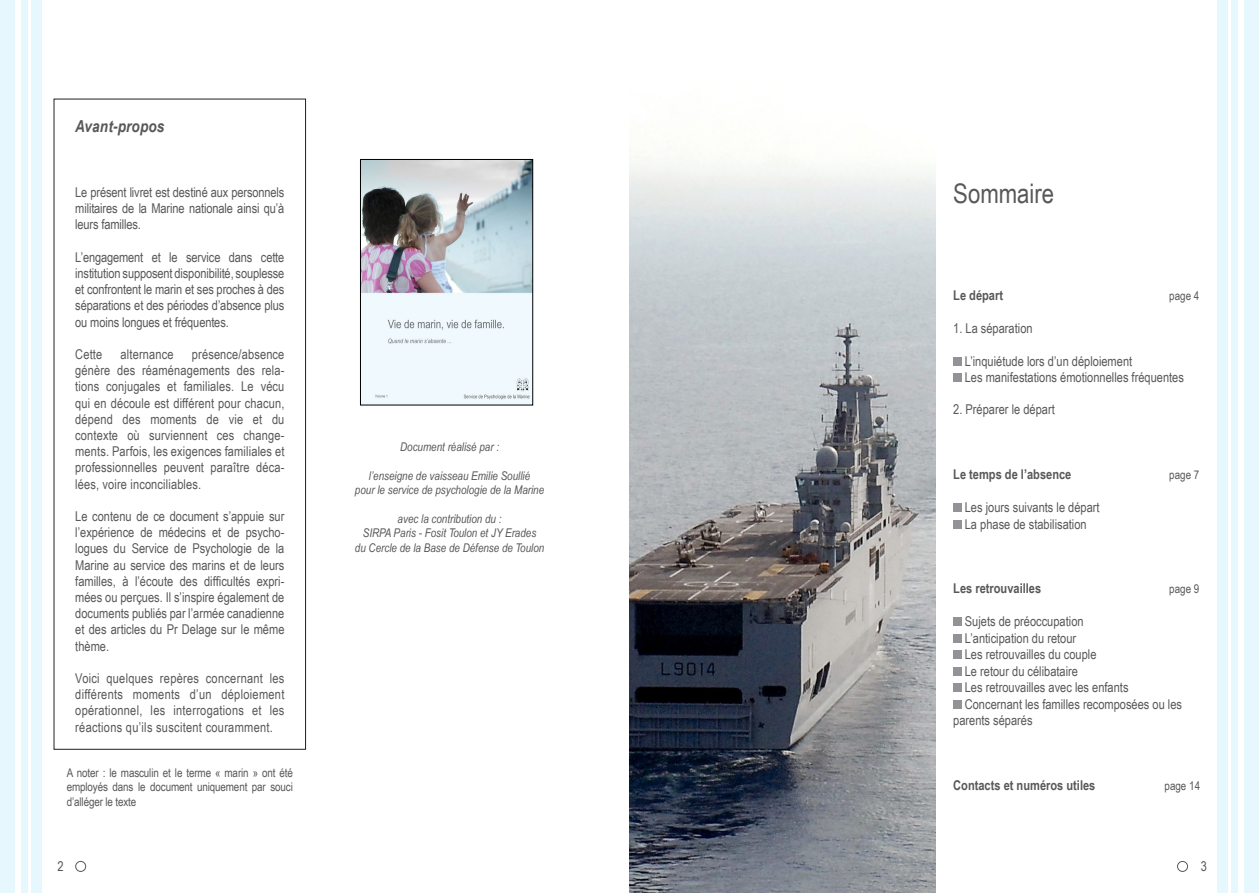
<style>
.page{position:relative;width:1259px;height:893px;background:#fff}
.page>*{position:absolute;margin:0;border:0;box-sizing:border-box;transform-origin:0 0}
.t1{font:27px "Arial Narrow";color:#57585a}
.t2{font:italic 700 16.5px "Arial Narrow";letter-spacing:.01em;color:#57585a}
.t3{font:13.5px/16.2px "Arial Narrow";color:#57585a;text-align:justify}
.t4{font:700 13.5px "Arial Narrow";color:#57585a}
.t5{font:italic 12px "Arial Narrow";color:#57585a}
.t6{font:12px/14.4px "Arial Narrow";letter-spacing:-.01em;color:#57585a;text-align:justify}
</style>
<div class="page">
<div style="left:1244px;top:0;width:15px;height:893px;background:#e6f7fd"></div>
<div style="left:1230px;top:0;width:7px;height:893px;background:#e6f7fd"></div>
<div style="left:1217px;top:0;width:10px;height:893px;background:#e6f7fd"></div>
<div style="left:75px;top:861px;width:11px;height:11px;border:1px solid #57585a;border-radius:50%"></div>
<div style="left:1177px;top:861px;width:10px;height:11px;border:1px solid #57585a;border-radius:50%"></div>
<div style="left:22px;top:0;width:6px;height:893px;background:#e6f7fd"></div>
<div style="left:31px;top:0;width:10px;height:893px;background:#e6f7fd"></div>
<div style="left:0;top:0;width:14px;height:893px;background:#e6f7fd"></div>
<div style="left:953px;top:357px;width:8px;height:9px;background:#919396"></div>
<div style="left:953px;top:374px;width:8px;height:8px;background:#919396"></div>
<div style="left:953px;top:503px;width:8px;height:9px;background:#919396"></div>
<div style="left:953px;top:520px;width:8px;height:8px;background:#919396"></div>
<div style="left:953px;top:617px;width:8px;height:9px;background:#919396"></div>
<div style="left:953px;top:634px;width:8px;height:8px;background:#919396"></div>
<div style="left:953px;top:650px;width:8px;height:9px;background:#919396"></div>
<div style="left:953px;top:667px;width:8px;height:8px;background:#919396"></div>
<div style="left:953px;top:683px;width:8px;height:9px;background:#919396"></div>
<div style="left:953px;top:700px;width:8px;height:8px;background:#919396"></div>
<img style="left:629px;top:147px;width:306px;height:746px">
<div style="left:54px;top:99px;width:252px;height:650px;border:1px solid #231f20"></div>
<img style="left:362px;top:161px;width:169px;height:242px">
<div style="left:360px;top:159px;width:173px;height:246px;border:1px solid #000"></div>
<p class="t2" style="left:75px;top:114px;width:91px">Avant-propos</p>
<p class="t3" style="left:75px;top:184px;width:211px">Le présent livret est destiné aux personnels militaires de la Marine nationale ainsi qu’à leurs familles.</p>
<p class="t3" style="left:75px;top:248px;width:211px">L’engagement et le service dans cette institution supposent disponibilité, souplesse et confrontent le marin et ses proches à des séparations et des périodes d’absence plus ou moins longues et fréquentes.</p>
<p class="t3" style="left:75px;top:346px;width:29px">Cette</p>
<p class="t3" style="left:121px;top:346px;width:54px">alternance</p>
<p class="t3" style="left:75px;top:346px;width:211px;text-indent:117px">présence/absence génère des réaménagements des rela&shy;tions conjugales et familiales. Le vécu qui en découle est différent pour chacun, dépend des moments de vie et du contexte où surviennent ces change&shy;ments. Parfois, les exigences familiales et professionnelles peuvent paraître déca&shy;lées, voire inconciliables.</p>
<p class="t3" style="left:75px;top:508px;width:211px">Le contenu de ce document s’appuie sur l’expérience de médecins et de psycho&shy;logues du Service de Psychologie de la Marine au service des marins et de leurs familles, à l’écoute des difficultés expri&shy;mées ou perçues. Il s’inspire également de documents publiés par l’armée canadienne et des articles du Pr Delage sur le même thème.</p>
<p class="t3" style="left:75px;top:670px;width:211px">Voici quelques repères concernant les différents moments d’un déploiement opérationnel, les interrogations et les réactions qu’ils suscitent couramment.</p>
<p class="t6" style="left:67px;top:765px;width:228px">A noter : le masculin et le terme « marin » ont été employés dans le document uniquement par souci d’alléger le texte</p>
<p class="t5" style="left:400px;top:438px;width:100px">Document réalisé par :</p>
<p class="t5" style="left:369px;top:467px;width:163px">l’enseigne de vaisseau Emilie Soullié</p>
<p class="t5" style="left:355px;top:481px;width:191px">pour le service de psychologie de la Marine</p>
<p class="t5" style="left:397px;top:510px;width:105px">avec la contribution du :</p>
<p class="t5" style="left:363px;top:525px;width:175px">SIRPA Paris - Fosit Toulon et JY Erades</p>
<p class="t5" style="left:355px;top:539px;width:191px">du Cercle de la Base de Défense de Toulon</p>
<p class="t1" style="left:953px;top:174px;width:102px">Sommaire</p>
<p class="t4" style="left:953px;top:285px;width:51px">Le départ</p>
<p class="t6" style="left:1169px;top:289px;width:32px">page 4</p>
<p class="t3" style="left:953px;top:319px;width:81px">1. La séparation</p>
<p class="t3" style="left:965px;top:352px;width:169px">L’inquiétude lors d’un déploiement</p>
<p class="t3" style="left:965px;top:369px;width:221px">Les manifestations émotionnelles fréquentes</p>
<p class="t3" style="left:953px;top:401px;width:103px">2. Préparer le départ</p>
<p class="t4" style="left:953px;top:464px;width:120px">Le temps de l’absence</p>
<p class="t6" style="left:1169px;top:467px;width:32px">page 7</p>
<p class="t3" style="left:965px;top:499px;width:136px">Les jours suivants le départ</p>
<p class="t3" style="left:965px;top:515px;width:123px">La phase de stabilisation</p>
<p class="t4" style="left:953px;top:578px;width:89px">Les retrouvailles</p>
<p class="t6" style="left:1169px;top:581px;width:32px">page 9</p>
<p class="t3" style="left:965px;top:613px;width:120px">Sujets de préoccupation</p>
<p class="t3" style="left:965px;top:629px;width:113px">L’anticipation du retour</p>
<p class="t3" style="left:965px;top:646px;width:133px">Les retrouvailles du couple</p>
<p class="t3" style="left:965px;top:662px;width:115px">Le retour du célibataire</p>
<p class="t3" style="left:965px;top:679px;width:165px">Les retrouvailles avec les enfants</p>
<p class="t3" style="left:953px;top:695px;width:230px;text-indent:12px">Concernant les familles recomposées ou les parents séparés</p>
<p class="t4" style="left:953px;top:774px;width:144px">Contacts et numéros utiles</p>
<p class="t6" style="left:1164px;top:778px;width:37px">page 14</p>
<p class="t3" style="left:57px;top:858px;width:8px">2</p>
<p class="t3" style="left:1200px;top:858px;width:8px">3</p>
</div>
